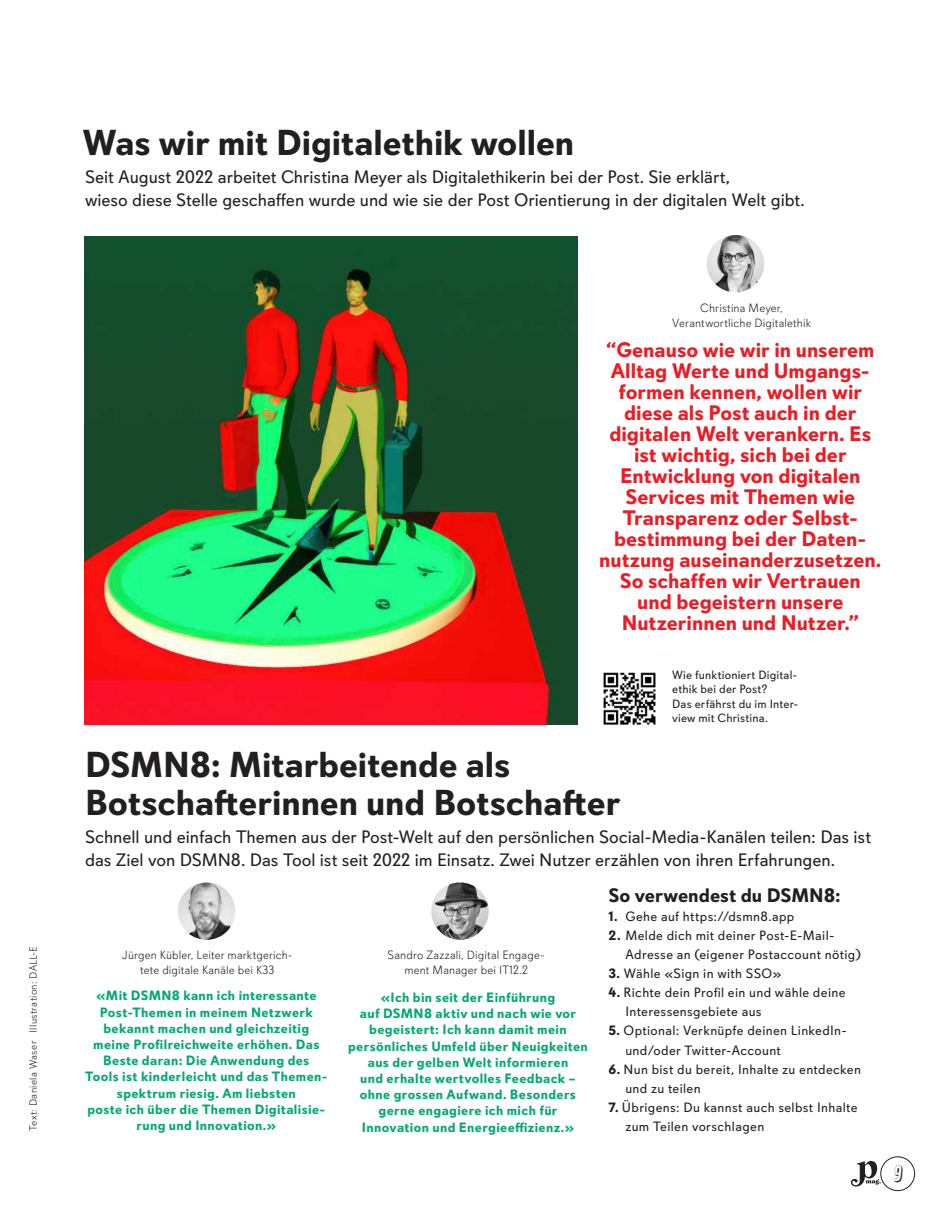
<style>
.page{position:relative;width:936px;height:1212px;background:#fff}
.page>*{position:absolute;margin:0;border:0;box-sizing:border-box;transform-origin:0 0}
.t1{font:700 36px/38.2px "Davis Sans";color:#231f20}
.t2{font:700 21px/21px "Davis Sans";color:#ed1c24;text-align:center}
.t3{font:700 19.5px "Davis Sans";color:#231f20}
.t4{font:19.5px "Latex Shadow";color:#231f20}
.t5{font:18px/22.5px "Davis Sans";color:#231f20}
.t6{font:700 13.5px/16.2px "Davis Sans";letter-spacing:.03em;color:#00a972;text-align:center}
.t7{font:13.5px/19.2px "Davis Sans";letter-spacing:.025em;color:#231f20}
.t8{font:300 12px/15px "Davis Sans";letter-spacing:.015em;color:#231f20;text-align:center}
.t9{font:12px/14.4px "Davis Sans";letter-spacing:.015em;color:#231f20}
.t10{font:300 10.5px "Davis Sans";color:#231f20}
.s1{font-weight:700}
</style>
<div class="page">
<div style="left:880px;top:1157px;width:34px;height:34px;border:1px solid #231f20;border-radius:50%"></div>
<svg style="left:850px;top:1161px;width:30px;height:25px"></svg>
<img style="left:84px;top:236px;width:493px;height:488px">
<img style="left:706px;top:235px;width:58px;height:57px;border-radius:29px">
<img style="left:431px;top:882px;width:57px;height:58px;border-radius:29px">
<img style="left:178px;top:882px;width:57px;height:58px;border-radius:29px">
<img style="left:603px;top:672px;width:53px;height:53px">
<p class="t10" style="left:28px;top:1032px;width:88px;rotate:-90deg">I r t sul l a t D: no i A E- LL</p>
<p class="t10" style="left:28px;top:1131px;width:92px;rotate:-90deg">T e x D: t aleina W a s re</p>
<h3 class="t1" style="left:83px;top:124px;width:492px">Was wir mit Digitalethik wollen</h3>
<p class="t5" style="left:85px;top:166px;width:721px">Seit August 2022 arbeitet Christina Meyer als Digitalethikerin bei der Post. Sie erklärt,<br>wieso diese Stelle geschaffen wurde und wie sie der Post Orientierung in der digitalen Welt gibt.</p>
<p class="t8" style="left:672px;top:301px;width:140px">Christina Meyer,<br>Verantwortliche Digitalethik</p>
<p class="t2" style="left:599px;top:340px;width:284px">“Genauso wie wir in unserem<br>Alltag Werte und Umgangs&shy;formen kennen, wollen wir diese als Post auch in der digitalen Welt verankern. Es ist wichtig, sich bei der<br>Entwicklung von digitalen<br>Services mit Themen wie<br>Transparenz oder Selbst&shy;bestimmung bei der Daten&shy;nutzung auseinanderzusetzen.<br>So schaffen wir Vertrauen<br>und begeistern unsere<br>Nutzerinnen und Nutzer.”</p>
<h3 class="t1" style="left:85px;top:746px;width:536px">DSMN8: Mitarbeitende als<br>Botschafterinnen und Botschafter</h3>
<p class="t9" style="left:672px;top:668px;width:128px">Wie funktioniert Digital&shy;ethik bei der Post?<br>Das erfährst du im Inter&shy;view mit Christina.</p>
<p class="t5" style="left:85px;top:826px;width:787px">Schnell und einfach Themen aus der Post-Welt auf den persönlichen Social-Media-Kanälen teilen: Das ist das Ziel von DSMN8. Das Tool ist seit 2022 im Einsatz. Zwei Nutzer erzählen von ihren Erfahrungen.</p>
<p class="t8" style="left:122px;top:948px;width:172px">Jürgen Kübler, Leiter marktgerich&shy;tete digitale Kanäle bei K33</p>
<p class="t8" style="left:387px;top:948px;width:158px">Sandro Zazzali, Digital Engage&shy;ment Manager bei IT12.2</p>
<p class="t6" style="left:85px;top:988px;width:244px">«Mit DSMN8 kann ich interessante<br>Post-Themen in meinem Netzwerk bekannt machen und gleichzeitig meine Profilreichweite erhöhen. Das<br>Beste daran: Die Anwendung des<br>Tools ist kinderleicht und das Themen&shy;spektrum riesig. Am liebsten<br>poste ich über die Themen Digitalisie&shy;rung und Innovation.»</p>
<p class="t6" style="left:348px;top:989px;width:241px">«Ich bin seit der Einführung<br>auf DSMN8 aktiv und nach wie vor begeistert: Ich kann damit mein persönliches Umfeld über Neuigkeiten aus der gelben Welt informieren<br>und erhalte wertvolles Feedback – ohne grossen Aufwand. Besonders gerne engagiere ich mich für<br>Innovation und Energieeffizienz.»</p>
<h4 class="t3" style="left:608px;top:883px;width:234px">So verwendest du DSMN8:</h4>
<p class="t7" style="left:608px;top:906px;width:187px"><span class="s1">1.</span> Gehe auf https://dsmn8.app</p>
<p class="t7" style="left:625px;top:926px;width:237px;text-indent:-17px"><span class="s1">2.</span> Melde dich mit deiner Post-E-Mail-<br>Adresse an (eigener Postaccount nötig)</p>
<p class="t7" style="left:608px;top:964px;width:174px"><span class="s1">3.</span> Wähle «Sign in with SSO»</p>
<p class="t7" style="left:625px;top:983px;width:221px;text-indent:-17px"><span class="s1">4.</span> Richte dein Profil ein und wähle deine<br>Interessensgebiete aus</p>
<p class="t7" style="left:625px;top:1021px;width:223px;text-indent:-17px"><span class="s1">5.</span> Optional: Verknüpfe deinen LinkedIn&shy;und/oder Twitter-Account</p>
<p class="t7" style="left:625px;top:1060px;width:237px;text-indent:-17px"><span class="s1">6.</span> Nun bist du bereit, Inhalte zu entdecken und zu teilen</p>
<p class="t7" style="left:608px;top:1098px;width:251px"><span class="s1">7.</span> Übrigens: Du kannst auch selbst Inhalte</p>
<p class="t7" style="left:625px;top:1117px;width:140px">zum Teilen vorschlagen</p>
<h3 class="t4" style="left:894px;top:1161px;width:10px">9</h3>
</div>
